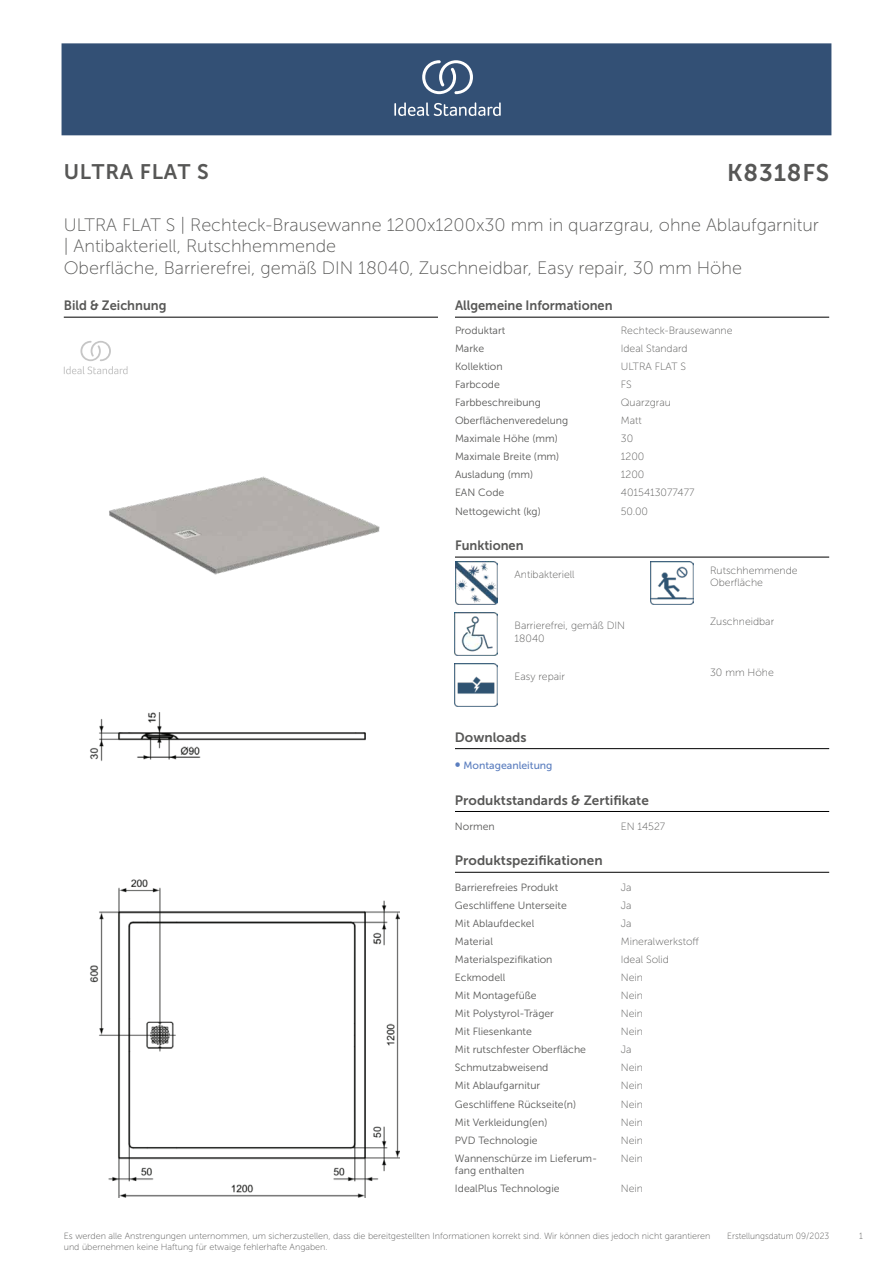
<style>
.page{position:relative;width:893px;height:1263px;background:#fff}
.page>*{position:absolute;margin:0;border:0;box-sizing:border-box;transform-origin:0 0}
.t1{font:24px "Museo Sans 700";letter-spacing:.035em;color:#575756}
.t2{font:21px "Museo Sans 700";letter-spacing:.035em;color:#575756}
.t3{font:18px/21.6px "Museo Sans 100";color:#575756}
.t4{font:13.5px "Museo Sans 700";color:#575756}
.t5{font:13.5px "Museo Sans 700";color:#575756;scale:.95 1}
.t6{font:10.5px/12.6px "Museo Sans 300";color:#575756}
.t7{font:10.5px/12.6px "Museo Sans 100";color:#575756}
.t8{font:10.5px "Museo Sans 500";color:#5b7ebf}
.t9{font:9px "Museo Sans 100";color:#575756}
.t10{font:9px "Museo Sans 100";color:#575756;scale:.95 1}
.s1{font-size:15px}
</style>
<div class="page">
<div style="left:62px;top:43px;width:769px;height:92px;background:#335075"></div>
<svg style="left:394px;top:102px;width:107px;height:14px"></svg>
<svg style="left:422px;top:60px;width:51px;height:34px"></svg>
<hr style="left:455px;top:317px;width:374px;height:1px;background:#000">
<hr style="left:455px;top:557px;width:374px;height:1px;background:#000">
<img style="left:455px;top:561px;width:42px;height:43px">
<img style="left:651px;top:561px;width:42px;height:43px">
<img style="left:455px;top:612px;width:42px;height:43px">
<img style="left:455px;top:664px;width:42px;height:42px">
<hr style="left:455px;top:748px;width:374px;height:1px;background:#000">
<hr style="left:455px;top:811px;width:374px;height:1px;background:#000">
<hr style="left:455px;top:872px;width:374px;height:1px;background:#000">
<hr style="left:64px;top:317px;width:374px;height:1px;background:#000">
<svg style="left:64px;top:341px;width:64px;height:33px"></svg>
<img style="left:90px;top:713px;width:309px;height:484px">
<img style="left:109px;top:476px;width:271px;height:99px">
<h2 class="t2" style="left:64px;top:160px;width:146px">ULTRA FLAT S</h2>
<h1 class="t1" style="left:727px;top:160px;width:103px">K8318FS</h1>
<h3 class="t3" style="left:64px;top:214px;width:757px">ULTRA FLAT S | Rechteck-Brausewanne 1200x1200x30 mm in quarzgrau, ohne Ablaufgarnitur | Antibakteriell, Rutschhemmende<br>Oberfläche, Barrierefrei, gemäß DIN 18040, Zuschneidbar, Easy repair, 30 mm Höhe</h3>
<p class="t5" style="left:455px;top:298px;width:167px">Allgemeine Informationen</p>
<p class="t6" style="left:455px;top:324px;width:52px">Produktart</p>
<p class="t7" style="left:621px;top:324px;width:113px">Rechteck-Brausewanne</p>
<p class="t6" style="left:455px;top:342px;width:31px">Marke</p>
<p class="t7" style="left:621px;top:342px;width:68px">Ideal Standard</p>
<p class="t6" style="left:455px;top:360px;width:49px">Kollektion</p>
<p class="t7" style="left:621px;top:360px;width:67px">ULTRA FLAT S</p>
<p class="t6" style="left:455px;top:378px;width:46px">Farbcode</p>
<p class="t7" style="left:621px;top:378px;width:12px">FS</p>
<p class="t6" style="left:455px;top:396px;width:87px">Farbbeschreibung</p>
<p class="t7" style="left:621px;top:396px;width:52px">Quarzgrau</p>
<p class="t6" style="left:455px;top:414px;width:115px">Oberflächenveredelung</p>
<p class="t7" style="left:621px;top:414px;width:22px">Matt</p>
<p class="t6" style="left:455px;top:432px;width:104px">Maximale Höhe (mm)</p>
<p class="t7" style="left:621px;top:432px;width:14px">30</p>
<p class="t6" style="left:455px;top:450px;width:106px">Maximale Breite (mm)</p>
<p class="t7" style="left:621px;top:450px;width:25px">1200</p>
<p class="t6" style="left:455px;top:469px;width:80px">Ausladung (mm)</p>
<p class="t7" style="left:621px;top:469px;width:25px">1200</p>
<p class="t6" style="left:455px;top:487px;width:51px">EAN Code</p>
<p class="t7" style="left:621px;top:487px;width:75px">4015413077477</p>
<p class="t6" style="left:455px;top:505px;width:87px">Nettogewicht (kg)</p>
<p class="t7" style="left:621px;top:505px;width:29px">50.00</p>
<p class="t5" style="left:455px;top:538px;width:74px">Funktionen</p>
<p class="t7" style="left:514px;top:568px;width:62px">Antibakteriell</p>
<p class="t7" style="left:710px;top:564px;width:89px">Rutschhemmende<br>Oberfläche</p>
<p class="t7" style="left:514px;top:619px;width:112px">Barrierefrei, gemäß DIN<br>18040</p>
<p class="t5" style="left:64px;top:298px;width:110px">Bild &amp; Zeichnung</p>
<p class="t7" style="left:710px;top:615px;width:66px">Zuschneidbar</p>
<p class="t7" style="left:514px;top:670px;width:52px">Easy repair</p>
<p class="t7" style="left:710px;top:666px;width:65px">30 mm Höhe</p>
<p class="t4" style="left:455px;top:729px;width:73px">Downloads</p>
<p class="t8" style="left:455px;top:759px;width:99px"><span class="s1">•</span> Montageanleitung</p>
<p class="t4" style="left:455px;top:792px;width:195px">Produktstandards &amp; Zertifikate</p>
<p class="t6" style="left:455px;top:820px;width:41px">Normen</p>
<p class="t7" style="left:621px;top:820px;width:46px">EN 14527</p>
<p class="t4" style="left:455px;top:853px;width:149px">Produktspezifikationen</p>
<p class="t6" style="left:455px;top:881px;width:105px">Barrierefreies Produkt</p>
<p class="t7" style="left:621px;top:881px;width:12px">Ja</p>
<p class="t6" style="left:455px;top:899px;width:113px">Geschliffene Unterseite</p>
<p class="t7" style="left:621px;top:899px;width:12px">Ja</p>
<p class="t6" style="left:455px;top:917px;width:81px">Mit Ablaufdeckel</p>
<p class="t7" style="left:621px;top:917px;width:12px">Ja</p>
<p class="t6" style="left:455px;top:935px;width:39px">Material</p>
<p class="t7" style="left:621px;top:935px;width:80px">Mineralwerkstoff</p>
<p class="t6" style="left:455px;top:953px;width:99px">Materialspezifikation</p>
<p class="t7" style="left:621px;top:953px;width:50px">Ideal Solid</p>
<p class="t6" style="left:455px;top:971px;width:52px">Eckmodell</p>
<p class="t7" style="left:621px;top:971px;width:24px">Nein</p>
<p class="t6" style="left:455px;top:989px;width:83px">Mit Montagefüße</p>
<p class="t7" style="left:621px;top:989px;width:24px">Nein</p>
<p class="t6" style="left:455px;top:1007px;width:100px">Mit Polystyrol-Träger</p>
<p class="t7" style="left:621px;top:1007px;width:24px">Nein</p>
<p class="t6" style="left:455px;top:1025px;width:78px">Mit Fliesenkante</p>
<p class="t7" style="left:621px;top:1025px;width:24px">Nein</p>
<p class="t6" style="left:455px;top:1043px;width:133px">Mit rutschfester Oberfläche</p>
<p class="t7" style="left:621px;top:1043px;width:12px">Ja</p>
<p class="t6" style="left:455px;top:1061px;width:95px">Schmutzabweisend</p>
<p class="t7" style="left:621px;top:1061px;width:24px">Nein</p>
<p class="t6" style="left:455px;top:1079px;width:87px">Mit Ablaufgarnitur</p>
<p class="t7" style="left:621px;top:1080px;width:24px">Nein</p>
<p class="t6" style="left:455px;top:1098px;width:123px">Geschliffene Rückseite(n)</p>
<p class="t7" style="left:621px;top:1098px;width:24px">Nein</p>
<p class="t6" style="left:455px;top:1116px;width:94px">Mit Verkleidung(en)</p>
<p class="t7" style="left:621px;top:1116px;width:24px">Nein</p>
<p class="t6" style="left:455px;top:1134px;width:84px">PVD Technologie</p>
<p class="t7" style="left:621px;top:1134px;width:24px">Nein</p>
<p class="t6" style="left:455px;top:1152px;width:144px">Wannenschürze im Lieferum&shy;fang enthalten</p>
<p class="t7" style="left:621px;top:1152px;width:24px">Nein</p>
<p class="t6" style="left:455px;top:1182px;width:106px">IdealPlus Technologie</p>
<p class="t7" style="left:621px;top:1183px;width:24px">Nein</p>
<p class="t10" style="left:727px;top:1231px;width:109px">Erstellungsdatum 09/2023</p>
<p class="t9" style="left:64px;top:1231px;width:648px">Es werden alle Anstrengungen unternommen, um sicherzustellen, dass die bereitgestellten Informationen korrekt sind. Wir können dies jedoch nicht garantieren</p>
<p class="t10" style="left:859px;top:1231px;width:5px">1</p>
<p class="t9" style="left:64px;top:1242px;width:265px">und übernehmen keine Haftung für etwaige fehlerhafte Angaben.</p>
</div>
